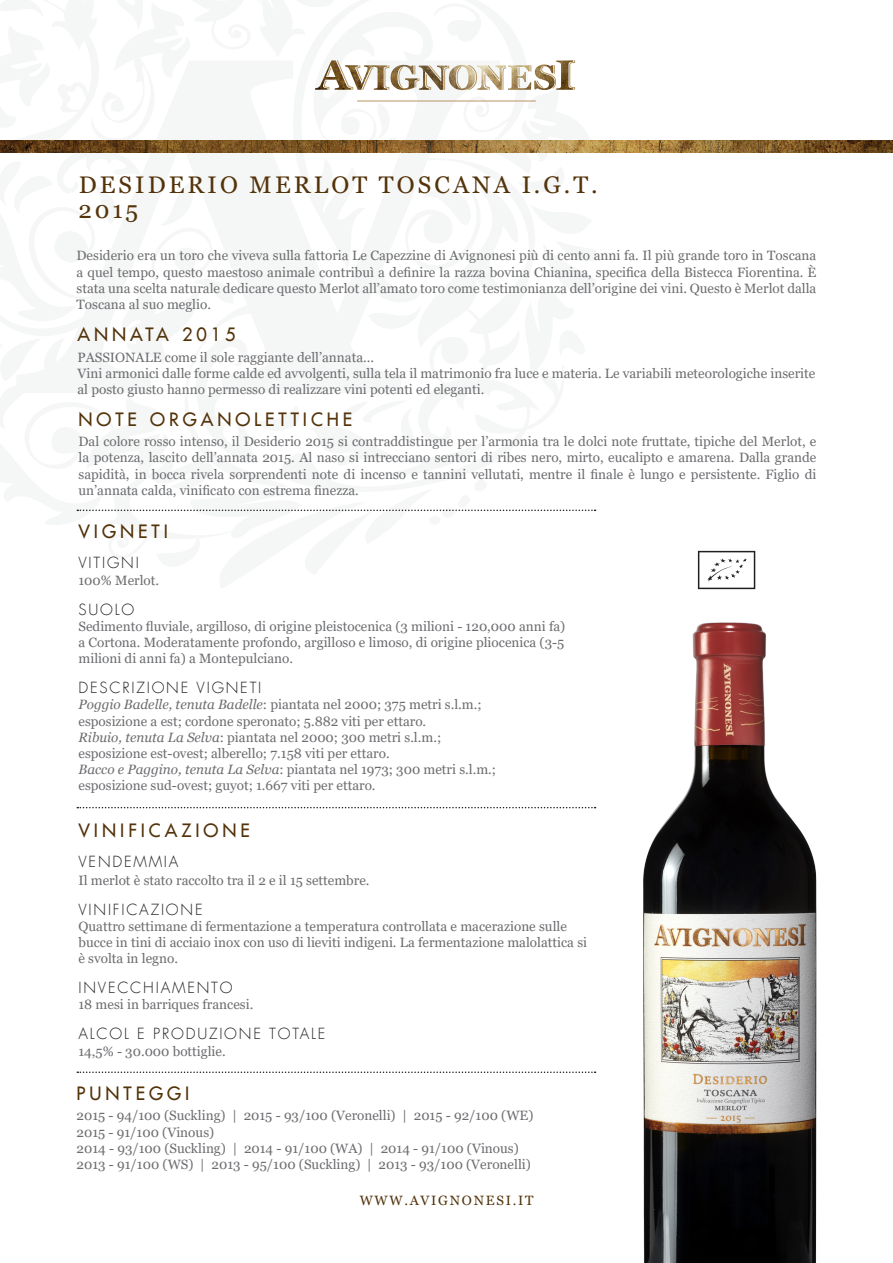
<style>
.page{position:relative;width:893px;height:1263px;background:#fff}
.page>*{position:absolute;margin:0;border:0;box-sizing:border-box;transform-origin:0 0}
.t1{font:24px/25.5px "Georgia";letter-spacing:.13em;color:#53330a}
.t2{font:18px "Futura LT";letter-spacing:.22em;color:#53330a}
.t3{font:300 15px "Futura LT";letter-spacing:.12em;color:#231f20}
.t4{font:13.5px/16.2px "Georgia";color:#6c6d70}
.t5{font:13.5px "Georgia";letter-spacing:.13em;color:#53330a}
.s1{font-style:italic}
</style>
<div class="page">
<img style="left:643px;top:622px;width:174px;height:641px">
<svg style="left:77px;top:807px;width:519px;height:1px"></svg>
<svg style="left:77px;top:510px;width:519px;height:1px"></svg>
<svg style="left:77px;top:1071px;width:519px;height:2px"></svg>
<img style="left:0;top:140px;width:893px;height:13px">
<img style="left:315px;top:60px;width:254px;height:30px">
<svg style="left:384px;top:65px;width:5px;height:25px"></svg>
<svg style="left:324px;top:68px;width:7px;height:22px"></svg>
<svg style="left:337px;top:60px;width:37px;height:30px"></svg>
<svg style="left:398px;top:67px;width:5px;height:21px"></svg>
<svg style="left:468px;top:65px;width:9px;height:25px"></svg>
<svg style="left:569px;top:60px;width:6px;height:30px"></svg>
<svg style="left:414px;top:65px;width:5px;height:23px"></svg>
<svg style="left:426px;top:65px;width:23px;height:25px"></svg>
<svg style="left:484px;top:65px;width:22px;height:25px"></svg>
<svg style="left:457px;top:67px;width:4px;height:21px"></svg>
<svg style="left:519px;top:68px;width:1px;height:19px"></svg>
<svg style="left:531px;top:65px;width:25px;height:24px"></svg>
<hr style="left:357px;top:101px;width:179px;height:1px;background:#b99764">
<svg style="left:698px;top:551px;width:57px;height:38px"></svg>
<h1 class="t1" style="left:79px;top:172px;width:521px">DESIDERIO MERLOT TOSCANA I.G.T.<br>2015</h1>
<p class="t4" style="left:77px;top:248px;width:741px;text-align:justify">Desiderio era un toro che viveva sulla fattoria Le Capezzine di Avignonesi più di cento anni fa. Il più grande toro in Toscana a quel tempo, questo maestoso animale contribuì a definire la razza bovina Chianina, specifica della Bistecca Fiorentina. È stata una scelta naturale dedicare questo Merlot all’amato toro come testimonianza dell’origine dei vini. Questo è Merlot dalla Toscana al suo meglio.</p>
<h2 class="t2" style="left:78px;top:323px;width:159px">ANNATA 2015</h2>
<p class="t4" style="left:78px;top:349px;width:739px">PASSIONALE come il sole raggiante dell’annata...<br>Vini armonici dalle forme calde ed avvolgenti, sulla tela il matrimonio fra luce e materia. Le variabili meteorologiche inserite al posto giusto hanno permesso di realizzare vini potenti ed eleganti.</p>
<h2 class="t2" style="left:79px;top:407px;width:275px">NOTE ORGANOLETTICHE</h2>
<p class="t4" style="left:79px;top:434px;width:739px;text-align:justify">Dal colore rosso intenso, il Desiderio 2015 si contraddistingue per l’armonia tra le dolci note fruttate, tipiche del Merlot, e la potenza, lascito dell’annata 2015. Al naso si intrecciano sentori di ribes nero, mirto, eucalipto e amarena. Dalla grande sapidità, in bocca rivela sorprendenti note di incenso e tannini vellutati, mentre il finale è lungo e persistente. Figlio di un’annata calda, vinificato con estrema finezza.</p>
<h2 class="t2" style="left:79px;top:520px;width:91px">VIGNETI</h2>
<p class="t3" style="left:79px;top:554px;width:62px">VITIGNI</p>
<p class="t4" style="left:79px;top:572px;width:82px">100% Merlot.</p>
<p class="t3" style="left:79px;top:600px;width:57px">SUOLO</p>
<p class="t4" style="left:79px;top:618px;width:488px;text-align:justify">Sedimento fluviale, argilloso, di origine pleistocenica (3 milioni - 120,000 anni fa) a Cortona. Moderatamente profondo, argilloso e limoso, di origine pliocenica (3-5 milioni di anni fa) a Montepulciano.</p>
<p class="t3" style="left:79px;top:679px;width:184px">DESCRIZIONE VIGNETI</p>
<p class="t4" style="left:79px;top:697px;width:419px"><span class="s1">Poggio Badelle, tenuta Badelle</span>: piantata nel 2000; 375 metri s.l.m.; esposizione a est; cordone speronato; 5.882 viti per ettaro.<br><span class="s1">Ribuio, tenuta La Selva</span>: piantata nel 2000; 300 metri s.l.m.; esposizione est-ovest; alberello; 7.158 viti per ettaro.<br><span class="s1">Bacco e Paggino, tenuta La Selva</span>: piantata nel 1973; 300 metri s.l.m.; esposizione sud-ovest; guyot; 1.667 viti per ettaro.</p>
<h2 class="t2" style="left:79px;top:818px;width:173px">VINIFICAZIONE</h2>
<p class="t3" style="left:79px;top:852px;width:102px">VENDEMMIA</p>
<p class="t4" style="left:79px;top:872px;width:293px">Il merlot è stato raccolto tra il 2 e il 15 settembre.</p>
<p class="t3" style="left:79px;top:900px;width:126px">VINIFICAZIONE</p>
<p class="t4" style="left:79px;top:918px;width:510px">Quattro settimane di fermentazione a temperatura controllata e macerazione sulle bucce in tini di acciaio inox con uso di lieviti indigeni. La fermentazione malolattica si è svolta in legno.</p>
<p class="t3" style="left:79px;top:978px;width:156px">INVECCHIAMENTO</p>
<p class="t4" style="left:79px;top:997px;width:176px">18 mesi in barriques francesi.</p>
<p class="t3" style="left:79px;top:1025px;width:248px">ALCOL E PRODUZIONE TOTALE</p>
<p class="t4" style="left:79px;top:1043px;width:149px">14,5% - 30.000 bottiglie.</p>
<h2 class="t2" style="left:77px;top:1081px;width:114px">PUNTEGGI</h2>
<p class="t4" style="left:77px;top:1108px;width:458px">2015 - 94/100 (Suckling) | 2015 - 93/100 (Veronelli) | 2015 - 92/100 (WE)<br>2015 - 91/100 (Vinous)<br>2014 - 93/100 (Suckling) | 2014 - 91/100 (WA) | 2014 - 91/100 (Vinous)<br>2013 - 91/100 (WS) | 2013 - 95/100 (Suckling) | 2013 - 93/100 (Veronelli)</p>
<p class="t5" style="left:360px;top:1192px;width:175px">WWW.AVIGNONESI.IT</p>
</div>
